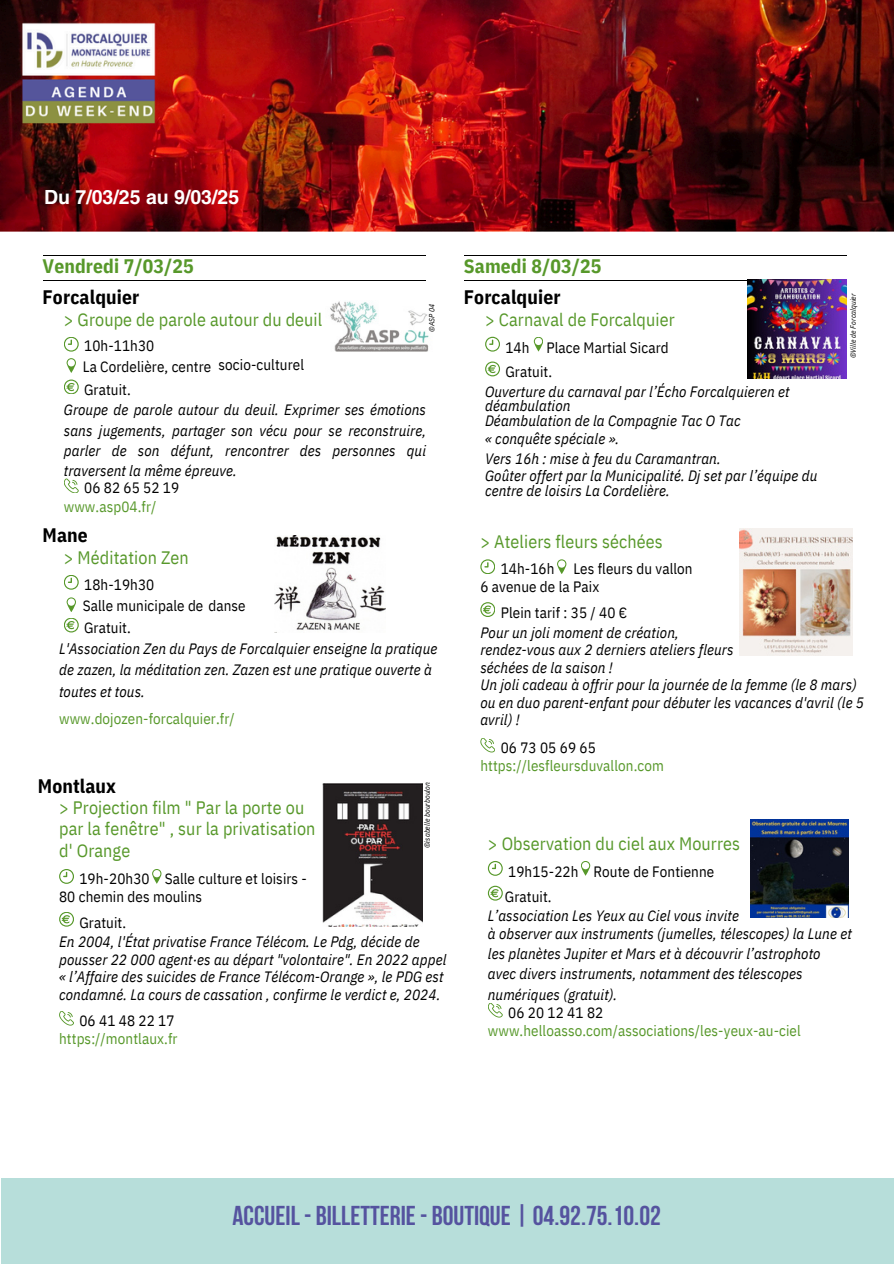
<style>
.page{position:relative;width:894px;height:1264px;background:#fff}
.page>*{position:absolute;margin:0;border:0;box-sizing:border-box;transform-origin:0 0}
.t1{font:700 27.15px "Bebas Neue";color:#55539f}
.t2{font:700 19.5px/30.3px "IBM Plex Sans Cond";letter-spacing:.005em;color:#57982a}
.t3{font:700 19.5px "Helvetica LT Pro";color:#fff}
.t4{font:700 19.5px "IBM Plex Sans Cond";letter-spacing:.005em;color:#000}
.t5{font:18px/21.3px "IBM Plex Sans Cond";letter-spacing:.005em;color:#57982a}
.t6{font:italic 15px/20.2px "IBM Plex Sans Cond";letter-spacing:.005em;color:#000}
.t7{font:15px/24.8px "IBM Plex Sans Cond";letter-spacing:.005em;color:#000}
.t8{font:15px "IBM Plex Sans Cond";letter-spacing:.005em;color:#57982a}
.t9{font:italic 7.5px "IBM Plex Sans Cond";letter-spacing:.005em;color:#000}
.s1{color:#000}
</style>
<div class="page">
<hr style="left:43px;top:255px;width:382px;height:1px;background:#000">
<hr style="left:43px;top:281px;width:382px;height:1px;background:#000">
<svg style="left:64px;top:379px;width:15px;height:15px"></svg>
<svg style="left:64px;top:337px;width:15px;height:14px"></svg>
<svg style="left:64px;top:478px;width:15px;height:15px"></svg>
<svg style="left:67px;top:358px;width:9px;height:15px"></svg>
<svg style="left:64px;top:575px;width:15px;height:14px"></svg>
<svg style="left:64px;top:597px;width:15px;height:35px"></svg>
<svg style="left:59px;top:912px;width:15px;height:14px"></svg>
<svg style="left:59px;top:869px;width:15px;height:14px"></svg>
<svg style="left:59px;top:1011px;width:15px;height:14px"></svg>
<svg style="left:152px;top:869px;width:9px;height:14px"></svg>
<hr style="left:463px;top:255px;width:383px;height:1px;background:#000">
<hr style="left:463px;top:281px;width:383px;height:1px;background:#000">
<svg style="left:485px;top:337px;width:15px;height:14px"></svg>
<svg style="left:485px;top:361px;width:15px;height:15px"></svg>
<svg style="left:533px;top:337px;width:10px;height:14px"></svg>
<svg style="left:480px;top:602px;width:15px;height:15px"></svg>
<svg style="left:480px;top:559px;width:15px;height:15px"></svg>
<svg style="left:480px;top:738px;width:15px;height:14px"></svg>
<svg style="left:557px;top:559px;width:9px;height:15px"></svg>
<img style="left:330px;top:301px;width:99px;height:50px">
<img style="left:274px;top:535px;width:111px;height:96px">
<img style="left:322px;top:784px;width:100px;height:142px">
<img style="left:747px;top:279px;width:99px;height:99px">
<img style="left:739px;top:528px;width:113px;height:127px">
<img style="left:750px;top:819px;width:98px;height:98px">
<svg style="left:487px;top:861px;width:15px;height:14px"></svg>
<svg style="left:487px;top:885px;width:15px;height:15px"></svg>
<svg style="left:488px;top:1003px;width:14px;height:14px"></svg>
<div style="left:1px;top:1178px;width:892px;height:85px;background:#b7deda"></div>
<svg style="left:581px;top:861px;width:9px;height:14px"></svg>
<img style="left:0;top:0;width:893px;height:232px">
<p class="t3" style="left:44px;top:190px;width:197px">Du 7/03/25 au 9/03/25</p>
<h2 class="t2" style="left:43px;top:251px;width:152px">Vendredi 7/03/25<br><span class="s1">Forcalquier</span></h2>
<p class="t2" style="left:463px;top:251px;width:139px">Samedi 8/03/25<br><span class="s1">Forcalquier</span></p>
<h5 class="t9" style="left:426px;top:331px;width:29px;rotate:-90deg">©ASP 04</h5>
<h4 class="t5" style="left:64px;top:308px;width:260px">&gt; Groupe de parole autour du deuil</h4>
<h4 class="t5" style="left:485px;top:308px;width:191px">&gt; Carnaval de Forcalquier</h4>
<h4 class="t7" style="left:84px;top:333px;width:72px">10h-11h30</h4>
<p class="t7" style="left:83px;top:353px;width:130px">La Cordelière, centre</p>
<h4 class="t7" style="left:218px;top:352px;width:87px">socio-culturel</h4>
<h2 class="t7" style="left:84px;top:377px;width:48px">Gratuit.</h2>
<h3 class="t6" style="left:64px;top:399px;width:363px;text-align:justify">Groupe de parole autour du deuil. Exprimer ses émotions sans jugements, partager son vécu pour se reconstruire, parler de son défunt, rencontrer des personnes qui traversent la même épreuve.</h3>
<h4 class="t7" style="left:84px;top:475px;width:97px">06 82 65 52 19</h4>
<h4 class="t8" style="left:64px;top:497px;width:94px">www.asp04.fr/</h4>
<h4 class="t7" style="left:505px;top:334px;width:26px">14h</h4>
<h4 class="t7" style="left:546px;top:334px;width:124px">Place Martial Sicard</h4>
<p class="t7" style="left:505px;top:359px;width:48px">Gratuit.</p>
<p class="t6" style="left:485px;top:383px;width:306px;line-height:14.7px">Ouverture du carnaval par l’Écho Forcalquieren et déambulation<br>Déambulation de la Compagnie Tac O Tac</p>
<p class="t6" style="left:485px;top:428px;width:237px">« conquête spéciale ».<br>Vers 16h : mise à feu du Caramantran.</p>
<p class="t6" style="left:485px;top:468px;width:334px;line-height:14.7px">Goûter offert par la Municipalité. Dj set par l’équipe du centre de loisirs La Cordelière.</p>
<h4 class="t9" style="left:848px;top:358px;width:66px;rotate:-90deg">©Ville de Forcalquier</h4>
<p class="t4" style="left:43px;top:522px;width:47px">Mane</p>
<h4 class="t5" style="left:64px;top:546px;width:126px">&gt; Méditation Zen</h4>
<h2 class="t7" style="left:84px;top:571px;width:72px">18h-19h30</h2>
<h3 class="t7" style="left:83px;top:593px;width:164px">Salle municipale de danse</h3>
<h4 class="t7" style="left:84px;top:615px;width:48px">Gratuit.</h4>
<h4 class="t6" style="left:59px;top:637px;width:379px;line-height:21.3px">L'Association Zen du Pays de Forcalquier enseigne la pratique de zazen, la méditation zen. Zazen est une pratique ouverte à toutes et tous.</h4>
<h4 class="t8" style="left:59px;top:708px;width:177px">www.dojozen-forcalquier.fr/</h4>
<h2 class="t4" style="left:38px;top:773px;width:80px">Montlaux</h2>
<h4 class="t5" style="left:59px;top:796px;width:258px">&gt; Projection film " Par la porte ou par la fenêtre" , sur la privatisation d' Orange</h4>
<h3 class="t9" style="left:422px;top:848px;width:68px;rotate:-90deg">©isabelle bourboulon</h3>
<h4 class="t7" style="left:79px;top:865px;width:72px">19h-20h30</h4>
<h4 class="t7" style="left:165px;top:865px;width:144px">Salle culture et loisirs -</h4>
<p class="t7" style="left:59px;top:883px;width:144px">80 chemin des moulins</p>
<p class="t7" style="left:79px;top:909px;width:48px">Gratuit.</p>
<h4 class="t6" style="left:59px;top:932px;width:388px;line-height:17.7px">En 2004, l'État privatise France Télécom. Le Pdg, décide de pousser 22 000 agent·es au départ "volontaire". En 2022 appel « l’Affaire des suicides de France Télécom-Orange », le PDG est condamné. La cours de cassation , confirme le verdict e, 2024.</h4>
<h4 class="t7" style="left:79px;top:1007px;width:97px">06 41 48 22 17</h4>
<h4 class="t8" style="left:59px;top:1029px;width:120px">https://montlaux.fr</h4>
<h4 class="t5" style="left:480px;top:530px;width:184px">&gt; Ateliers fleurs séchées</h4>
<h3 class="t7" style="left:500px;top:556px;width:55px">14h-16h</h3>
<h4 class="t7" style="left:573px;top:556px;width:121px">Les fleurs du vallon</h4>
<h4 class="t7" style="left:480px;top:574px;width:120px">6 avenue de la Paix</h4>
<h4 class="t7" style="left:500px;top:600px;width:128px">Plein tarif : 35 / 40 €</h4>
<h4 class="t6" style="left:480px;top:624px;width:385px;line-height:17.4px">Pour un joli moment de création,<br>rendez-vous aux 2 derniers ateliers fleurs<br>séchées de la saison !<br>Un joli cadeau à offrir pour la journée de la femme (le 8 mars) ou en duo parent-enfant pour débuter les vacances d'avril (le 5 avril) !</h4>
<h4 class="t7" style="left:500px;top:735px;width:97px">06 73 05 69 65</h4>
<h4 class="t8" style="left:480px;top:755px;width:185px">https://lesfleursduvallon.com</h4>
<h4 class="t5" style="left:487px;top:832px;width:254px">&gt; Observation du ciel aux Mourres</h4>
<h2 class="t7" style="left:504px;top:858px;width:75px">19h15-22h<br>Gratuit.</h2>
<p class="t7" style="left:593px;top:858px;width:122px">Route de Fontienne</p>
<h3 class="t6" style="left:487px;top:906px;width:365px;line-height:18px">L’association Les Yeux au Ciel vous invite<br>à observer aux instruments (jumelles, télescopes) la Lune et</h3>
<h3 class="t6" style="left:487px;top:943px;width:334px">les planètes Jupiter et Mars et à découvrir l’astrophoto avec divers instruments, notamment des télescopes numériques (gratuit).</h3>
<h4 class="t7" style="left:508px;top:1000px;width:97px">06 20 12 41 82</h4>
<h4 class="t8" style="left:487px;top:1020px;width:314px">www.helloasso.com/associations/les-yeux-au-ciel</h4>
<h4 class="t1" style="left:232px;top:1204px;width:429px">ACCUEIL- BILLETTERIE- BOUTIQUE | 04.92.75.10.02</h4>
</div>
